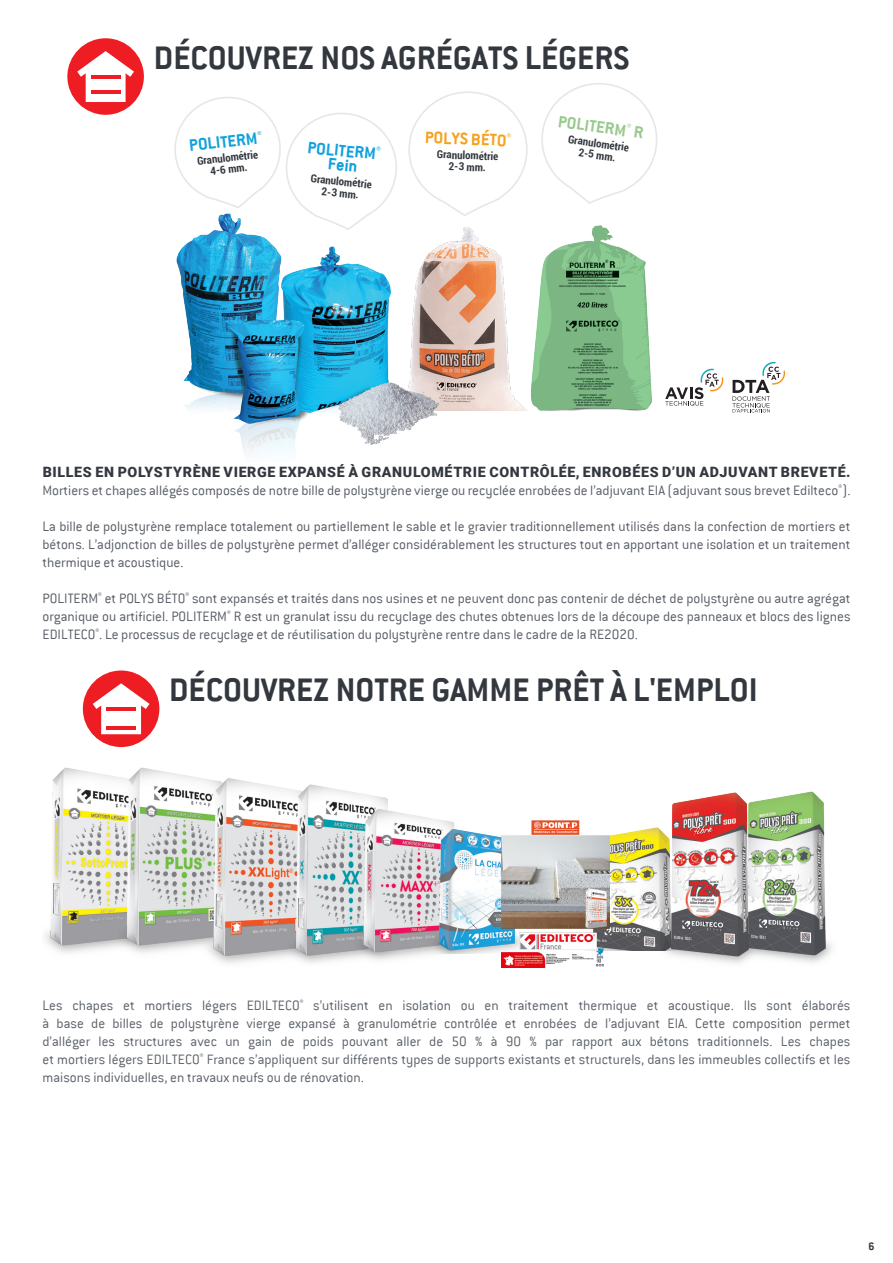
<style>
.page{position:relative;width:893px;height:1263px;background:#fff}
.page>*{position:absolute;margin:0;border:0;box-sizing:border-box;transform-origin:0 0}
.t1{font:700 36px "Conduit ITC";color:#33383f}
.t2{font:700 18.3px "Conduit ITC";color:#10a1dc}
.t3{font:700 18.3px "Conduit ITC";color:#f4a21e}
.t4{font:700 18.3px "Conduit ITC";color:#98c98d}
.t5{font:300 15px/18px "Conduit ITC";color:#565b64;text-align:justify}
.t6{font:300 15px/18px "Conduit ITC";color:#5a6069;text-align:justify}
.t7{font:900 14.25px "Roboto";letter-spacing:.045em;color:#33383f}
.t8{font:700 12px "Conduit ITC";color:#33383f}
.t9{font:700 condensed 10.95px "Roboto";color:#33383f}
</style>
<div class="page">
<svg style="left:67px;top:38px;width:77px;height:77px"></svg>
<hr style="left:91px;top:91px;width:29px;height:3px;background:#ee1d23">
<svg style="left:83px;top:670px;width:76px;height:77px"></svg>
<hr style="left:106px;top:726px;width:30px;height:3px;background:#ee1d23">
<img style="left:45px;top:767px;width:72px;height:186px">
<img style="left:117px;top:767px;width:86px;height:186px">
<img style="left:203px;top:778px;width:84px;height:186px">
<img style="left:287px;top:784px;width:101px;height:179px">
<img style="left:354px;top:806px;width:112px;height:157px">
<img style="left:425px;top:829px;width:76px;height:124px">
<img style="left:762px;top:791px;width:70px;height:172px">
<img style="left:657px;top:792px;width:105px;height:172px">
<img style="left:609px;top:826px;width:76px;height:124px">
<img style="left:501px;top:820px;width:108px;height:148px">
<img style="left:441px;top:227px;width:62px;height:184px">
<img style="left:176px;top:232px;width:265px;height:221px">
<svg style="left:408px;top:91px;width:120px;height:125px"></svg>
<svg style="left:541px;top:83px;width:117px;height:121px"></svg>
<svg style="left:677px;top:369px;width:46px;height:37px"></svg>
<svg style="left:732px;top:362px;width:53px;height:50px"></svg>
<img style="left:503px;top:225px;width:174px;height:186px">
<svg style="left:174px;top:97px;width:223px;height:135px"></svg>
<p class="t1" style="left:154px;top:37px;width:477px">DÉCOUVREZ NOS AGRÉGATS LÉGERS</p>
<p class="t2" style="left:188px;top:135px;width:70px;rotate:-6deg">POLITERM</p>
<p class="t9" style="left:196px;top:154px;width:63px;rotate:-7deg">Granulométrie</p>
<p class="t9" style="left:209px;top:163px;width:39px;rotate:-7deg">4-6 mm.</p>
<p class="t2" style="left:309px;top:136px;width:75px;rotate:6deg">POLITERM<sup>®</sup></p>
<p class="t2" style="left:329px;top:153px;width:31px;rotate:6deg">Fein</p>
<p class="t9" style="left:312px;top:171px;width:63px;rotate:6deg">Granulométrie</p>
<p class="t9" style="left:322px;top:183px;width:39px;rotate:6deg">2-3 mm.</p>
<p class="t3" style="left:425px;top:127px;width:88px;rotate:2deg">POLYS BÉTO<sup>®</sup></p>
<p class="t9" style="left:437px;top:146px;width:63px;rotate:2deg">Granulométrie</p>
<p class="t9" style="left:449px;top:158px;width:39px;rotate:2deg">2-3 mm.</p>
<p class="t4" style="left:560px;top:111px;width:88px;rotate:8deg">POLITERM<sup>®</sup> R</p>
<p class="t9" style="left:569px;top:132px;width:63px;rotate:8deg">Granulométrie</p>
<p class="t9" style="left:580px;top:145px;width:39px;rotate:8deg">2-5 mm.</p>
<p class="t7" style="left:43px;top:462px;width:809px">BILLES EN POLYSTYRÈNE VIERGE EXPANSÉ À GRANULOMÉTRIE CONTRÔLÉE, ENROBÉES D’UN ADJUVANT BREVETÉ.</p>
<p class="t5" style="left:43px;top:481px;width:809px">Mortiers et chapes allégés composés de notre bille de polystyrène vierge ou recyclée enrobées de l’adjuvant EIA (adjuvant sous brevet Edilteco<sup>®</sup>).</p>
<p class="t5" style="left:43px;top:517px;width:809px">La bille de polystyrène remplace totalement ou partiellement le sable et le gravier traditionnellement utilisés dans la confection de mortiers et bétons. L’adjonction de billes de polystyrène permet d’alléger considérablement les structures tout en apportant une isolation et un traitement thermique et acoustique.</p>
<p class="t5" style="left:43px;top:589px;width:809px">POLITERM<sup>®</sup> et POLYS BÉTO<sup>®</sup> sont expansés et traités dans nos usines et ne peuvent donc pas contenir de déchet de polystyrène ou autre agrégat organique ou artificiel. POLITERM<sup>®</sup> R est un granulat issu du recyclage des chutes obtenues lors de la découpe des panneaux et blocs des lignes EDILTECO<sup>®</sup>. Le processus de recyclage et de réutilisation du polystyrène rentre dans le cadre de la RE2020.</p>
<p class="t1" style="left:169px;top:669px;width:590px">DÉCOUVREZ NOTRE GAMME PRÊT À L'EMPLOI</p>
<p class="t6" style="left:43px;top:996px;width:809px">Les chapes et mortiers légers EDILTECO<sup>®</sup> s’utilisent en isolation ou en traitement thermique et acoustique. Ils sont élaborés à base de billes de polystyrène vierge expansé à granulométrie contrôlée et enrobées de l’adjuvant EIA. Cette composition permet d’alléger les structures avec un gain de poids pouvant aller de 50 % à 90 % par rapport aux bétons traditionnels. Les chapes et mortiers légers EDILTECO<sup>®</sup> France s’appliquent sur différents types de supports existants et structurels, dans les immeubles collectifs et les maisons individuelles, en travaux neufs ou de rénovation.</p>
<p class="t8" style="left:868px;top:1240px;width:8px">6</p>
</div>
